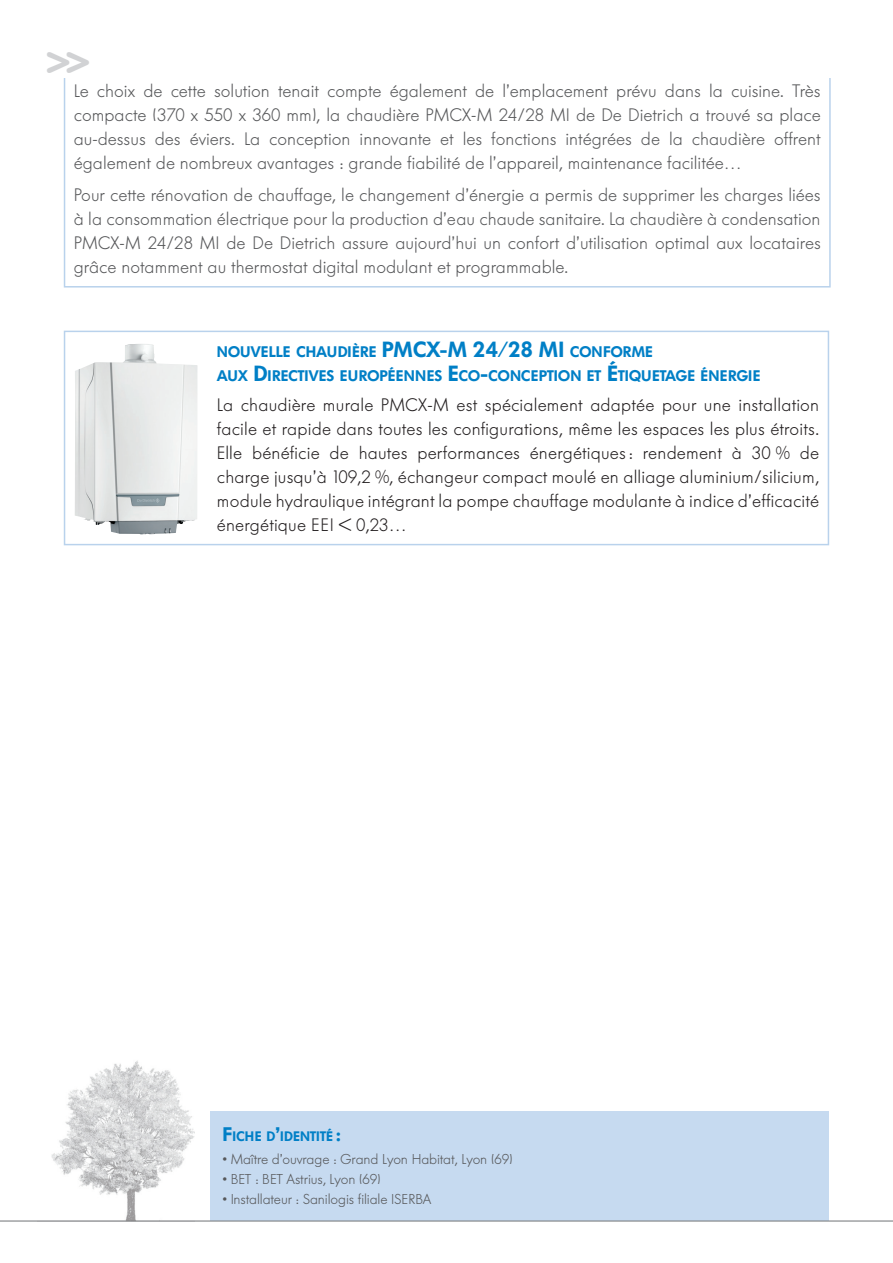
<style>
.page{position:relative;width:893px;height:1263px;background:#fff}
.page>*{position:absolute;margin:0;border:0;box-sizing:border-box;transform-origin:0 0}
.t1{font:900 40.5px "Helvetica Rounded";color:#d1d2d4}
.t2{font:300 18px/24px "Futura BQ";color:#57585a;text-align:justify}
.t3{font:300 18px/24px "Futura BQ";letter-spacing:.01em;color:#231f20;text-align:justify}
.t4{font:600 15.15px/24px "Futura BQ";letter-spacing:-.015em;color:#007fc6}
.t5{font:300 14.25px "Futura BQ";letter-spacing:-.01em;color:#57585a}
.t6{font:600 13.65px "Futura BQ";letter-spacing:-.015em;color:#007fc6}
.s1{font-size:21.75px}
.s2{font-size:19.5px}
</style>
<div class="page">
<div style="left:210px;top:1111px;width:619px;height:109px;background:#c6daf0"></div>
<img style="left:51px;top:1060px;width:144px;height:160px">
<div style="left:64px;top:65px;width:767px;height:223px;border:2px solid #b9d2ec"></div>
<div style="left:59px;top:64px;width:773px;height:14px;background:#fff"></div>
<hr style="left:0;top:1220px;width:893px;height:1px;background:#808285">
<div style="left:64px;top:331px;width:765px;height:214px;border:2px solid #b9d2ec"></div>
<img style="left:75px;top:344px;width:109px;height:190px">
<h1 class="t1" style="left:46px;top:33px;width:46px">&gt;&gt;</h1>
<p class="t2" style="left:74px;top:79px;width:748px">Le choix de cette solution tenait compte également de l’emplacement prévu dans la cuisine. Très compacte (370 x 550 x 360 mm), la chaudière PMCX-M 24/28 MI de De Dietrich a trouvé sa place au-dessus des éviers. La conception innovante et les fonctions intégrées de la chaudière offrent également de nombreux avantages : grande fiabilité de l’appareil, maintenance facilitée…</p>
<p class="t2" style="left:74px;top:183px;width:748px">Pour cette rénovation de chauffage, le changement d’énergie a permis de supprimer les charges liées à la consommation électrique pour la production d’eau chaude sanitaire. La chaudière à condensation PMCX-M 24/28 MI de De Dietrich assure aujourd’hui un confort d’utilisation optimal aux locataires grâce notamment au thermostat digital modulant et programmable.</p>
<p class="t4" style="left:217px;top:340px;width:545px">NOUVELLE CHAUDIÈRE <span class="s1">PMCX-M</span> <span class="s1">24/28</span> <span class="s1">MI</span> CONFORME<br>AUX <span class="s1">D</span>IRECTIVES EUROPÉENNES <span class="s1">E</span>CO<span class="s1">-</span>CONCEPTION ET <span class="s1">É</span>TIQUETAGE ÉNERGIE</p>
<p class="t3" style="left:217px;top:393px;width:604px">La chaudière murale PMCX-M est spécialement adaptée pour une installation facile et rapide dans toutes les configurations, même les espaces les plus étroits.<br>Elle bénéficie de hautes performances énergétiques : rendement à 30 % de charge jusqu’à 109,2 %, échangeur compact moulé en alliage aluminium/silicium, module hydraulique intégrant la pompe chauffage modulante à indice d’efficacité énergétique EEI &lt; 0,23…</p>
<p class="t6" style="left:222px;top:1128px;width:120px"><span class="s2">F</span>ICHE D<span class="s2">’</span>IDENTITÉ <span class="s2">:</span></p>
<p class="t5" style="left:222px;top:1150px;width:292px">• Maître d’ouvrage : Grand Lyon Habitat, Lyon (69)</p>
<p class="t5" style="left:222px;top:1170px;width:160px">• BET : BET Astrius, Lyon (69)</p>
<p class="t5" style="left:222px;top:1190px;width:211px">• Installateur : Sanilogis filiale ISERBA</p>
</div>
